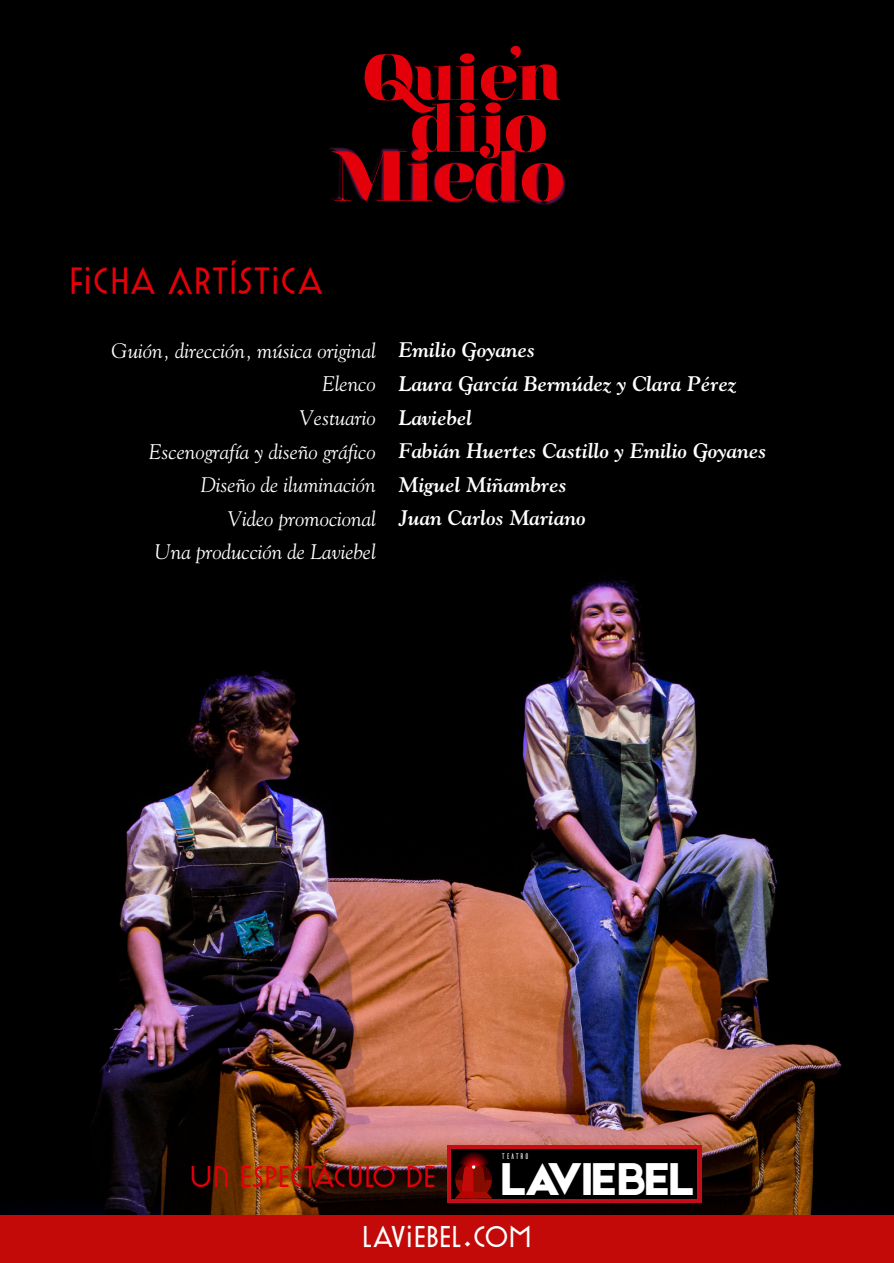
<style>
.page{position:relative;width:894px;height:1263px;background:#fff}
.page>*{position:absolute;margin:0;border:0;box-sizing:border-box;transform-origin:0 0}
.t1{font:900 70.65px "Nouvelle Vague";color:#e3000a}
.t2{font:900 68.4px "Nouvelle Vague";color:#e3000a}
.t3{font:900 64.65px "Nouvelle Vague";color:#e3000a}
.t4{font:49.05px "Etna";color:#fff}
.t5{font:300 37.5px "Artographie";color:#e3020a}
.t6{font:300 30px "Artographie";color:#e3000a}
.t7{font:300 30px "Artographie";color:#fff}
.t8{font:italic 21px/33.6px "Goudy";color:#fff;text-align:right}
.t9{font:italic 700 21px/33.6px "Goudy";color:#fff}
.t10{font:8.1px "Ailerons";color:#fff}
</style>
<div class="page">
<div style="left:0;top:0;width:893px;height:1263px;background:#000"></div>
<img style="left:4px;top:576px;width:869px;height:639px">
<div style="left:447px;top:1145px;width:254px;height:57px;background:#c50d1a"></div>
<div style="left:451px;top:1149px;width:246px;height:50px;background:#000"></div>
<svg style="left:455px;top:1152px;width:37px;height:47px"></svg>
<div style="left:0;top:1215px;width:893px;height:48px;background:#c30a08"></div>
<img style="left:329px;top:148px;width:236px;height:56px">
<svg style="left:510px;top:46px;width:11px;height:13px"></svg>
<h3 class="t3" style="left:364px;top:51px;width:199px">Quien</h3>
<h2 class="t2" style="left:411px;top:100px;width:138px">dijo</h2>
<h1 class="t1" style="left:335px;top:148px;width:231px">Miedo</h1>
<h3 class="t5" style="left:69px;top:267px;width:256px">FICHA ARTÍSTICA</h3>
<p class="t8" style="left:111px;top:335px;width:266px">Guión, dirección, música original<br>Elenco<br>Vestuario<br>Escenografía y diseño gráfico<br>Diseño de iluminación<br>Video promocional<br>Una producción de Laviebel</p>
<p class="t9" style="left:398px;top:335px;width:369px">Emilio Goyanes<br>Laura García Bermúdez y Clara Pérez<br>Laviebel<br>Fabián Huertes Castillo y Emilio Goyanes<br>Miguel Miñambres<br>Juan Carlos Mariano</p>
<p class="t10" style="left:501px;top:1152px;width:30px">TEATRo</p>
<h3 class="t6" style="left:189px;top:1166px;width:247px">UN ESPECTÁCULO DE</h3>
<h3 class="t4" style="left:501px;top:1158px;width:194px">LAVIEBEL</h3>
<h3 class="t7" style="left:362px;top:1226px;width:171px">LAVIEBEL.COM</h3>
</div>
